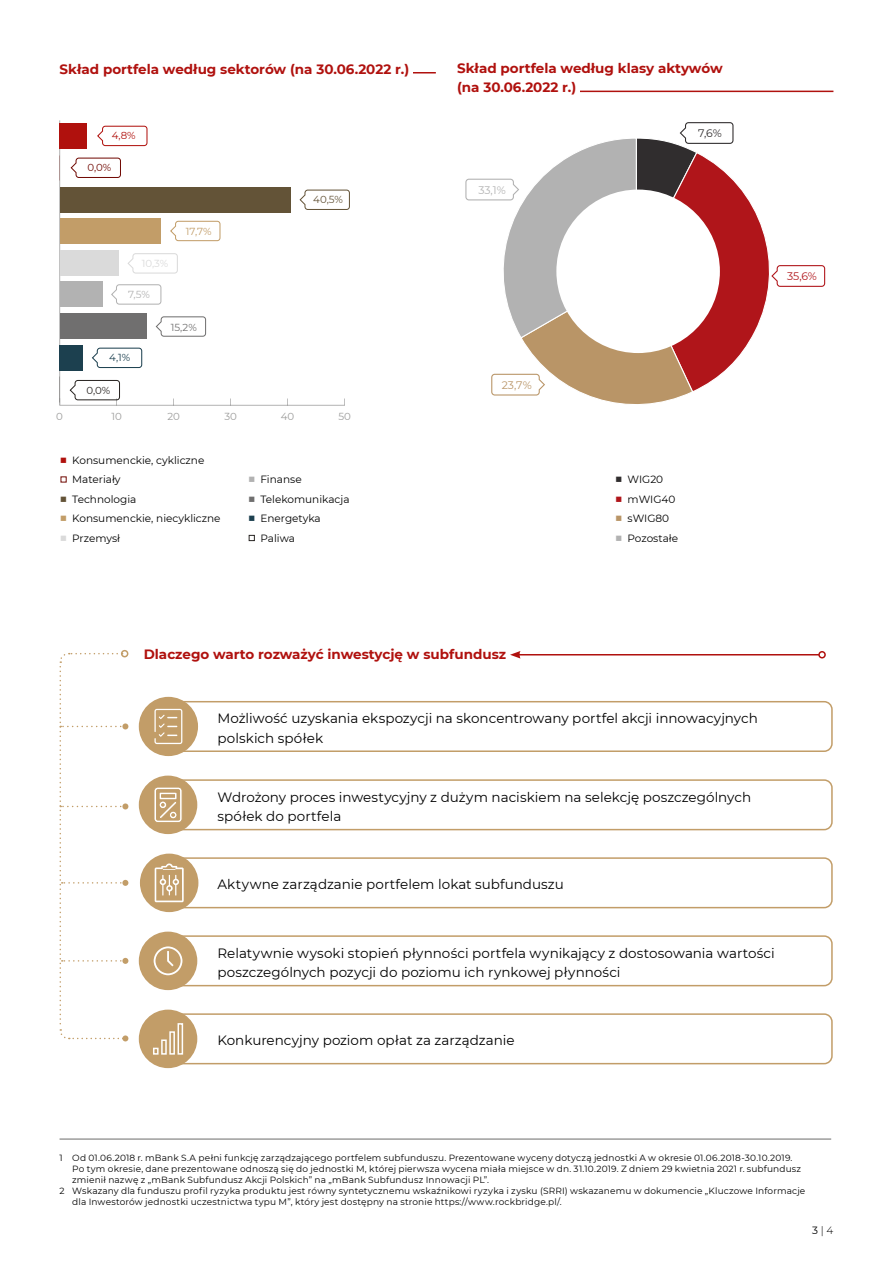
<style>
.page{position:relative;width:893px;height:1263px;background:#fff}
.page>*{position:absolute;margin:0;border:0;box-sizing:border-box;transform-origin:0 0}
.t1{font:13.5px/19.5px "Montserrat";letter-spacing:.005em;color:#000}
.t2{font:700 13.5px/19.5px "Montserrat";color:#b0110e}
.t3{font:10.95px "Montserrat";color:#b2b2b2}
.t4{font:10.95px "Montserrat";color:#b99567}
.t5{font:10.95px "Montserrat";color:#b0151a}
.t6{font:10.95px "Montserrat";color:#302d2e}
.t7{font:10.5px "Montserrat";color:#000}
.t8{font:300 10.5px "Montserrat";color:#000}
.t9{font:10.2px "Montserrat";color:#9d9d9c}
.t10{font:10.2px "Montserrat";color:#706f6f}
.t11{font:10.2px "Montserrat";color:#dadada}
.t12{font:10.2px "Montserrat";color:#c29d68}
.t13{font:10.2px "Montserrat";color:#635337}
.t14{font:10.2px "Montserrat";color:#2a2623}
.t15{font:10.2px "Montserrat";color:#1c404f}
.t16{font:10.2px "Montserrat";color:#b2b2b2}
.t17{font:10.2px "Montserrat";color:#720c06}
.t18{font:10.2px "Montserrat";color:#b0110d}
.t19{font:9px "Montserrat";letter-spacing:.015em;color:#000}
.s1{font-size:13.5px;color:#b0110d}
.s2{font-size:13.5px;color:#720c06}
.s3{font-size:13.5px;color:#635337}
.s4{font-size:13.5px;color:#c29d68}
.s5{font-size:13.5px;color:#dadada}
.s6{font-size:13.5px;color:#b2b2b2}
.s7{font-size:13.5px;color:#706f6f}
.s8{font-size:13.5px;color:#1c404f}
.s9{font-size:13.5px;color:#292624}
.s10{font-size:13.5px;color:#302d2e}
.s11{font-size:13.5px;color:#b0151a}
.s12{font-size:13.5px;color:#b99567}
.s13{font-weight:400}
</style>
<div class="page">
<hr style="left:518px;top:654px;width:301px;height:1px;background:#b0110e">
<svg style="left:510px;top:651px;width:11px;height:8px"></svg>
<div style="left:818px;top:651px;width:8px;height:7px;border:2px solid #b0110e;border-radius:50%"></div>
<svg style="left:182px;top:1013px;width:651px;height:52px"></svg>
<div style="left:121px;top:650px;width:7px;height:7px;border:2px solid #c29d68;border-radius:50%"></div>
<svg style="left:59px;top:653px;width:69px;height:388px"></svg>
<div style="left:140px;top:853px;width:58px;height:59px;background:#c29d68;border-radius:50%"></div>
<div style="left:139px;top:775px;width:58px;height:59px;background:#c29d68;border-radius:50%"></div>
<div style="left:139px;top:697px;width:59px;height:59px;background:#c29d68;border-radius:50%"></div>
<div style="left:139px;top:931px;width:58px;height:59px;background:#c29d68;border-radius:50%"></div>
<div style="left:139px;top:1009px;width:58px;height:59px;background:#c29d68;border-radius:50%"></div>
<hr style="left:60px;top:1138px;width:771px;height:2px;background:#9d9d9c">
<hr style="left:580px;top:91px;width:253px;height:1px;background:#b0110e">
<hr style="left:413px;top:72px;width:23px;height:2px;background:#b0110e">
<svg style="left:69px;top:380px;width:51px;height:21px"></svg>
<svg style="left:97px;top:125px;width:51px;height:22px"></svg>
<svg style="left:70px;top:157px;width:51px;height:21px"></svg>
<svg style="left:299px;top:189px;width:51px;height:21px"></svg>
<svg style="left:170px;top:220px;width:51px;height:22px"></svg>
<svg style="left:127px;top:253px;width:51px;height:21px"></svg>
<svg style="left:111px;top:284px;width:51px;height:21px"></svg>
<svg style="left:155px;top:316px;width:52px;height:21px"></svg>
<svg style="left:92px;top:347px;width:51px;height:22px"></svg>
<hr style="left:60px;top:405px;width:285px;height:1px;background:#b3b3b3">
<hr style="left:59px;top:120px;width:1px;height:285px;background:#b3b3b3">
<div style="left:60px;top:345px;width:23px;height:25px;background:#1c404f"></div>
<div style="left:60px;top:313px;width:86px;height:26px;background:#706f6f"></div>
<div style="left:60px;top:282px;width:42px;height:25px;background:#b2b2b2"></div>
<div style="left:60px;top:250px;width:58px;height:25px;background:#dadada"></div>
<div style="left:60px;top:218px;width:101px;height:26px;background:#c29d68"></div>
<div style="left:60px;top:187px;width:230px;height:25px;background:#635337"></div>
<div style="left:60px;top:123px;width:27px;height:26px;background:#b0110d"></div>
<svg style="left:465px;top:122px;width:360px;height:282px"></svg>
<div style="left:556px;top:190px;width:164px;height:163px;background:#fff;border-radius:50%"></div>
<svg style="left:155px;top:856px;width:678px;height:53px"></svg>
<svg style="left:153px;top:934px;width:680px;height:53px"></svg>
<div style="left:153px;top:1048px;width:6px;height:7px;border:2px solid #fff"></div>
<div style="left:161px;top:1039px;width:6px;height:16px;border:2px solid #fff"></div>
<div style="left:169px;top:1031px;width:6px;height:24px;border:2px solid #fff"></div>
<div style="left:178px;top:1023px;width:5px;height:32px;border:2px solid #fff"></div>
<svg style="left:153px;top:778px;width:680px;height:53px"></svg>
<svg style="left:154px;top:700px;width:679px;height:53px"></svg>
<h1 class="t2" style="left:60px;top:58px;width:351px">Skład portfela według sektorów (na 30.06.2022 r.)</h1>
<p class="t18" style="left:112px;top:128px;width:26px">4,8%</p>
<p class="t17" style="left:87px;top:160px;width:25px">0,0%</p>
<p class="t11" style="left:142px;top:256px;width:28px">10,3%</p>
<p class="t16" style="left:128px;top:287px;width:23px">7,5%</p>
<p class="t12" style="left:186px;top:224px;width:27px">17,7%</p>
<p class="t10" style="left:171px;top:320px;width:28px">15,2%</p>
<p class="t15" style="left:109px;top:350px;width:23px">4,1%</p>
<p class="t14" style="left:87px;top:383px;width:25px">0,0%</p>
<p class="t13" style="left:313px;top:193px;width:31px">40,5%</p>
<p class="t9" style="left:56px;top:409px;width:8px">0</p>
<p class="t9" style="left:111px;top:409px;width:12px">10</p>
<p class="t9" style="left:167px;top:409px;width:14px">20</p>
<p class="t9" style="left:224px;top:409px;width:14px">30</p>
<p class="t9" style="left:281px;top:409px;width:15px">40</p>
<p class="t9" style="left:338px;top:409px;width:14px">50</p>
<p class="t7" style="left:60px;top:453px;width:146px"><span class="s1">■</span> Konsumenckie, cykliczne</p>
<p class="t7" style="left:60px;top:472px;width:63px"><span class="s2">■</span> Materiały</p>
<p class="t7" style="left:60px;top:492px;width:78px"><span class="s3">■</span> Technologia</p>
<p class="t7" style="left:60px;top:511px;width:163px"><span class="s4">■</span> Konsumenckie, niecykliczne</p>
<p class="t7" style="left:60px;top:531px;width:62px"><span class="s5">■</span> Przemysł</p>
<p class="t7" style="left:248px;top:472px;width:56px"><span class="s6">■</span> Finanse</p>
<p class="t7" style="left:248px;top:492px;width:103px"><span class="s7">■</span> Telekomunikacja</p>
<p class="t7" style="left:248px;top:511px;width:75px"><span class="s8">■</span> Energetyka</p>
<p class="t7" style="left:248px;top:531px;width:49px"><span class="s9">■</span> Paliwa</p>
<h1 class="t2" style="left:457px;top:57px;width:267px">Skład portfela według klasy aktywów (na 30.06.2022 r.)</h1>
<p class="t3" style="left:478px;top:182px;width:29px">33,1%</p>
<p class="t4" style="left:502px;top:378px;width:31px">23,7%</p>
<p class="t6" style="left:698px;top:125px;width:25px">7,6%</p>
<p class="t7" style="left:615px;top:472px;width:50px"><span class="s10">■</span> WIG20</p>
<p class="t7" style="left:615px;top:492px;width:62px"><span class="s11">■</span> mWIG40</p>
<p class="t7" style="left:615px;top:511px;width:56px"><span class="s12">■</span> sWIG80</p>
<p class="t7" style="left:615px;top:531px;width:65px"><span class="s6">■</span> Pozostałe</p>
<p class="t5" style="left:787px;top:269px;width:31px">35,6%</p>
<h1 class="t2" style="left:144px;top:643px;width:364px">Dlaczego warto rozważyć inwestycję w subfundusz</h1>
<h1 class="t1" style="left:217px;top:708px;width:542px">Możliwość uzyskania ekspozycji na skoncentrowany portfel akcji innowacyjnych polskich spółek</h1>
<h1 class="t1" style="left:217px;top:787px;width:535px">Wdrożony proces inwestycyjny z dużym naciskiem na selekcję poszczególnych spółek do portfela</h1>
<h1 class="t1" style="left:217px;top:874px;width:348px">Aktywne zarządzanie portfelem lokat subfunduszu</h1>
<h1 class="t1" style="left:217px;top:943px;width:559px">Relatywnie wysoki stopień płynności portfela wynikający z dostosowania wartości poszczególnych pozycji do poziomu ich rynkowej płynności</h1>
<h1 class="t1" style="left:217px;top:1030px;width:299px">Konkurencyjny poziom opłat za zarządzanie</h1>
<p class="t19" style="left:60px;top:1152px;width:734px">1 Od 01.06.2018 r. mBank S.A pełni funkcję zarządzającego portfelem subfunduszu. Prezentowane wyceny dotyczą jednostki A w okresie 01.06.2018-30.10.2019.</p>
<p class="t19" style="left:72px;top:1163px;width:730px">Po tym okresie, dane prezentowane odnoszą się do jednostki M, której pierwsza wycena miała miejsce w dn. 31.10.2019. Z dniem 29 kwietnia 2021 r. subfundusz</p>
<p class="t19" style="left:72px;top:1174px;width:418px">zmienił nazwę z „mBank Subfundusz Akcji Polskich” na „mBank Subfundusz Innowacji PL”.</p>
<p class="t19" style="left:60px;top:1184px;width:747px">2 Wskazany dla funduszu profil ryzyka produktu jest równy syntetycznemu wskaźnikowi ryzyka i zysku (SRRI) wskazanemu w dokumencie „Kluczowe Informacje</p>
<p class="t19" style="left:72px;top:1195px;width:491px">dla Inwestorów jednostki uczestnictwa typu M”, który jest dostępny na stronie https://www.rockbridge.pl/.</p>
<p class="t8" style="left:812px;top:1223px;width:23px"><span class="s13">3</span> | 4</p>
</div>
